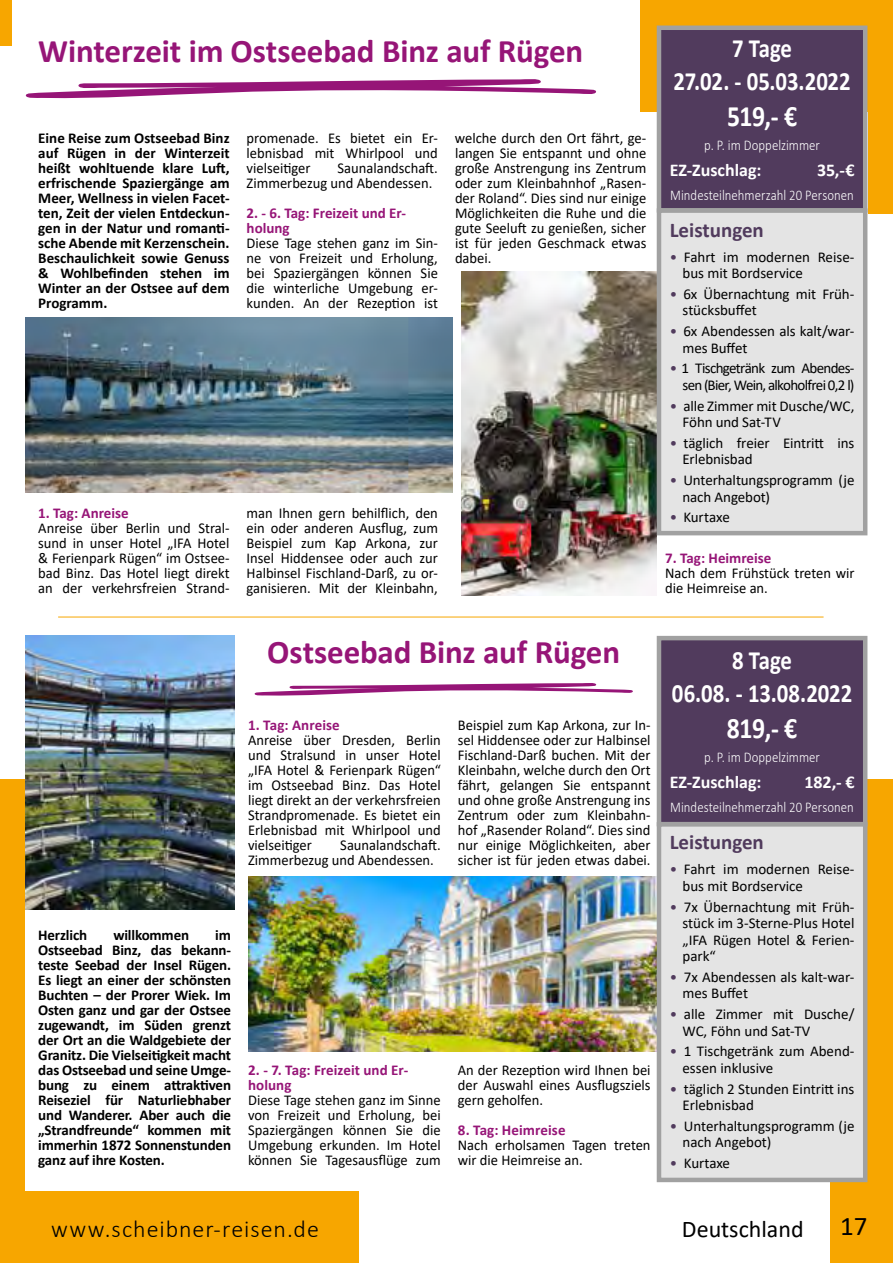
<style>
.page{position:relative;width:893px;height:1263px;background:#fff}
.page>*{position:absolute;margin:0;border:0;box-sizing:border-box;transform-origin:0 0}
.t1{font:700 33px "Calibri";letter-spacing:-.005em;color:#961577}
.t2{font:700 29.7px "Calibri";letter-spacing:-.015em;color:#fff;scale:.86 1}
.t3{font:27px "Calibri";color:#000}
.t4{font:700 26.4px/33px "Calibri";letter-spacing:-.005em;color:#fff;text-align:center;scale:.86 1}
.t5{font:300 24px "Calibri";letter-spacing:.04em;color:#000}
.t6{font:24px "Calibri";color:#000}
.t7{font:700 21px "Calibri";color:#513b5d}
.t8{font:700 18px "Calibri";color:#fff}
.t9{font:15px/15px "Calibri";color:#000}
.t10{font:700 15px/15px "Calibri";letter-spacing:-.01em;color:#000;text-align:justify}
.t11{font:700 15px/15px "Calibri";color:#961577}
.t12{font:15px/16.5px "Calibri";letter-spacing:-.045em;color:#000;text-align:right}
.t13{font:300 14.85px "Calibri";color:#fff;scale:.86 1}
.s1{color:#513b5d}
</style>
<div class="page">
<div style="left:830px;top:780px;width:63px;height:483px;background:#f7a600"></div>
<div style="left:0;top:780px;width:359px;height:483px;background:#f7a600"></div>
<div style="left:640px;top:0;width:253px;height:214px;background:#f7a600"></div>
<svg style="left:26px;top:79px;width:570px;height:20px"></svg>
<svg style="left:254px;top:683px;width:379px;height:13px"></svg>
<div style="left:13px;top:113px;width:854px;height:495px;background:#fff"></div>
<div style="left:26px;top:700px;width:637px;height:491px;background:#fff"></div>
<img style="left:461px;top:272px;width:196px;height:323px">
<img style="left:26px;top:636px;width:208px;height:273px">
<img style="left:26px;top:318px;width:427px;height:175px">
<img style="left:248px;top:876px;width:409px;height:175px">
<hr style="left:58px;top:617px;width:765px;height:1px;background:#f7a600">
<div style="left:659px;top:28px;width:206px;height:182px;background:#513b5d"></div>
<div style="left:657px;top:26px;width:210px;height:187px;border:4px solid #a1a1a1"></div>
<div style="left:659px;top:211px;width:206px;height:322px;background:#e4e4e4"></div>
<div style="left:657px;top:208px;width:210px;height:327px;border:4px solid #a1a1a1"></div>
<div style="left:659px;top:638px;width:206px;height:186px;background:#513b5d"></div>
<div style="left:657px;top:636px;width:210px;height:190px;border:4px solid #a1a1a1"></div>
<div style="left:659px;top:824px;width:206px;height:356px;background:#e4e4e4"></div>
<div style="left:657px;top:822px;width:210px;height:360px;border:4px solid #a1a1a1"></div>
<img style="left:0;top:0;width:12px;height:46px">
<h1 class="t1" style="left:38px;top:27px;width:547px">Winterzeit im Ostseebad Binz auf Rügen</h1>
<p class="t10" style="left:38px;top:130px;width:193px">Eine Reise zum Ostseebad Binz auf Rügen in der Winterzeit heißt wohltuende klare Luft, erfrischende Spaziergänge am Meer, Wellness in vielen Facet&shy;ten, Zeit der vielen Entdeckun&shy;gen in der Natur und romanti&shy;sche Abende mit Kerzenschein.<br>Beschaulichkeit sowie Genuss &amp; Wohlbefinden stehen im Winter an der Ostsee auf dem Programm.</p>
<p class="t9" style="left:247px;top:130px;width:193px;text-align:justify">promenade. Es bietet ein Er&shy;lebnisbad mit Whirlpool und vielseitiger</p>
<p class="t9" style="left:247px;top:160px;width:193px;text-indent:91px">Saunalandschaft.<br>Zimmerbezug und Abendessen.</p>
<p class="t11" style="left:247px;top:205px;width:161px">2. - 6. Tag: Freizeit und Er&shy;holung</p>
<p class="t9" style="left:247px;top:235px;width:193px;text-align:justify">Diese Tage stehen ganz im Sin&shy;ne von Freizeit und Erholung, bei Spaziergängen können Sie die winterliche Umgebung er&shy;kunden. An der Rezeption ist</p>
<p class="t9" style="left:455px;top:130px;width:193px;text-align:justify">welche durch den Ort fährt, ge&shy;langen Sie entspannt und ohne große Anstrengung ins Zentrum oder zum Kleinbahnhof „Rasen&shy;der Roland“. Dies sind nur einige Möglichkeiten die Ruhe und die gute Seeluft zu genießen, sicher ist für jeden Geschmack etwas dabei.</p>
<p class="t11" style="left:38px;top:505px;width:92px">1. Tag: Anreise</p>
<p class="t9" style="left:38px;top:520px;width:193px;text-align:justify">Anreise über Berlin und Stral&shy;sund in unser Hotel „IFA Hotel &amp; Ferienpark Rügen“ im Ostsee&shy;bad Binz. Das Hotel liegt direkt an der verkehrsfreien Strand-</p>
<p class="t9" style="left:247px;top:505px;width:193px;text-align:justify">man Ihnen gern behilflich, den ein oder anderen Ausflug, zum Beispiel zum Kap Arkona, zur Insel Hiddensee oder auch zur Halbinsel Fischland-Darß, zu or&shy;ganisieren. Mit der Kleinbahn,</p>
<h3 class="t4" style="left:674px;top:31px;width:207px">7 Tage<br>27.02. - 05.03.2022</h3>
<h2 class="t2" style="left:727px;top:95px;width:83px">519,- €</h2>
<p class="t13" style="left:704px;top:136px;width:136px">p. P. im Doppelzimmer</p>
<p class="t8" style="left:670px;top:157px;width:93px">EZ-Zuschlag:</p>
<p class="t8" style="left:817px;top:157px;width:39px">35,-€</p>
<p class="t13" style="left:670px;top:185px;width:215px">Mindesteilnehmerzahl 20 Personen</p>
<h3 class="t7" style="left:670px;top:215px;width:96px">Leistungen</h3>
<p class="t9" style="left:682px;top:248px;width:173px;line-height:16.5px;text-indent:-13px"><span class="s1">•</span> Fahrt im modernen Reise&shy;bus mit Bordservice</p>
<p class="t9" style="left:682px;top:285px;width:173px;line-height:16.5px;text-indent:-13px"><span class="s1">•</span> 6x Übernachtung mit Früh&shy;stücksbuffet</p>
<p class="t9" style="left:682px;top:322px;width:173px;line-height:16.5px;text-indent:-13px"><span class="s1">•</span> 6x Abendessen als kalt/war&shy;mes Buffet</p>
<p class="t12" style="left:670px;top:360px;width:186px"><span class="s1">•</span> 1 Tischgetränk zum Abendes&shy;sen (Bier, Wein, alkoholfrei 0,2 l)</p>
<p class="t9" style="left:682px;top:397px;width:173px;line-height:16.5px;text-indent:-13px"><span class="s1">•</span> alle Zimmer mit Dusche/WC,<br>Föhn und Sat-TV</p>
<p class="t9" style="left:682px;top:434px;width:173px;line-height:16.5px;text-indent:-13px"><span class="s1">•</span> täglich freier Eintritt ins<br>Erlebnisbad</p>
<p class="t9" style="left:682px;top:471px;width:173px;line-height:16.5px;text-indent:-13px"><span class="s1">•</span> Unterhaltungsprogramm (je nach Angebot)</p>
<p class="t9" style="left:670px;top:509px;width:62px"><span class="s1">•</span> Kurtaxe</p>
<p class="t11" style="left:665px;top:550px;width:108px">7. Tag: Heimreise</p>
<p class="t9" style="left:665px;top:565px;width:191px">Nach dem Frühstück treten wir die Heimreise an.</p>
<h1 class="t1" style="left:267px;top:629px;width:354px">Ostseebad Binz auf Rügen</h1>
<p class="t11" style="left:248px;top:718px;width:93px">1. Tag: Anreise</p>
<p class="t9" style="left:248px;top:732px;width:194px;text-align:justify">Anreise über Dresden, Berlin und Stralsund in unser Hotel „IFA Hotel &amp; Ferienpark Rügen“ im Ostseebad Binz. Das Hotel liegt direkt an der verkehrsfreien Strandpromenade. Es bietet ein Erlebnisbad mit Whirlpool und vielseitiger</p>
<p class="t9" style="left:248px;top:837px;width:194px;text-indent:92px">Saunalandschaft.<br>Zimmerbezug und Abendessen.</p>
<p class="t9" style="left:458px;top:717px;width:194px;text-align:justify">Beispiel zum Kap Arkona, zur In&shy;sel Hiddensee oder zur Halbinsel Fischland-Darß buchen. Mit der Kleinbahn, welche durch den Ort fährt, gelangen Sie entspannt und ohne große Anstrengung ins Zentrum oder zum Kleinbahn&shy;hof „Rasender Roland“. Dies sind nur einige Möglichkeiten, aber sicher ist für jeden etwas dabei.</p>
<p class="t10" style="left:38px;top:928px;width:50px">Herzlich</p>
<p class="t10" style="left:113px;top:928px;width:77px">willkommen</p>
<p class="t10" style="left:38px;top:928px;width:194px;text-indent:177px">im Ostseebad Binz, das bekann&shy;teste Seebad der Insel Rügen.<br>Es liegt an einer der schönsten Buchten – der Prorer Wiek. Im Osten ganz und gar der Ostsee zugewandt, im Süden grenzt der Ort an die Waldgebiete der Granitz. Die Vielseitigkeit macht das Ostseebad und seine Umge&shy;bung zu einem attraktiven Reiseziel für Naturliebhaber und Wanderer. Aber auch die „Strandfreunde“ kommen mit immerhin 1872 Sonnenstunden ganz auf ihre Kosten.</p>
<p class="t11" style="left:248px;top:1063px;width:162px">2. - 7. Tag: Freizeit und Er&shy;holung</p>
<p class="t9" style="left:248px;top:1092px;width:194px;text-align:justify">Diese Tage stehen ganz im Sinne von Freizeit und Erholung, bei Spaziergängen können Sie die Umgebung erkunden. Im Hotel können Sie Tagesausflüge zum</p>
<p class="t9" style="left:458px;top:1062px;width:194px;text-align:justify">An der Rezeption wird Ihnen bei der Auswahl eines Ausflugsziels gern geholfen.</p>
<p class="t11" style="left:458px;top:1123px;width:109px">8. Tag: Heimreise</p>
<p class="t9" style="left:458px;top:1137px;width:194px">Nach erholsamen Tagen treten wir die Heimreise an.</p>
<h3 class="t4" style="left:672px;top:643px;width:211px">8 Tage<br>06.08. - 13.08.2022</h3>
<h2 class="t2" style="left:727px;top:707px;width:83px">819,- €</h2>
<p class="t13" style="left:704px;top:748px;width:136px">p. P. im Doppelzimmer</p>
<p class="t8" style="left:670px;top:769px;width:93px">EZ-Zuschlag:</p>
<p class="t8" style="left:804px;top:769px;width:51px">182,- €</p>
<p class="t13" style="left:670px;top:797px;width:215px">Mindesteilnehmerzahl 20 Personen</p>
<h3 class="t7" style="left:670px;top:827px;width:96px">Leistungen</h3>
<p class="t9" style="left:682px;top:861px;width:173px;line-height:16.5px;text-indent:-13px"><span class="s1">•</span> Fahrt im modernen Reise&shy;bus mit Bordservice</p>
<p class="t9" style="left:682px;top:898px;width:173px;line-height:16.5px;text-align:justify;text-indent:-13px"><span class="s1">•</span> 7x Übernachtung mit Früh&shy;stück im 3-Sterne-Plus Hotel „IFA Rügen Hotel &amp; Ferien&shy;park“</p>
<p class="t9" style="left:682px;top:968px;width:173px;line-height:16.5px;text-indent:-13px"><span class="s1">•</span> 7x Abendessen als kalt-war&shy;mes Buffet</p>
<p class="t9" style="left:682px;top:1005px;width:173px;line-height:16.5px;text-indent:-13px"><span class="s1">•</span> alle Zimmer mit Dusche/<br>WC, Föhn und Sat-TV</p>
<p class="t9" style="left:682px;top:1043px;width:173px;line-height:16.5px;text-indent:-13px"><span class="s1">•</span> 1 Tischgetränk zum Abend&shy;essen inklusive</p>
<p class="t9" style="left:682px;top:1080px;width:173px;line-height:16.5px;text-indent:-13px"><span class="s1">•</span> täglich 2 Stunden Eintritt ins<br>Erlebnisbad</p>
<p class="t9" style="left:682px;top:1117px;width:173px;line-height:16.5px;text-indent:-13px"><span class="s1">•</span> Unterhaltungsprogramm (je nach Angebot)</p>
<p class="t9" style="left:670px;top:1155px;width:62px"><span class="s1">•</span> Kurtaxe</p>
<h3 class="t5" style="left:51px;top:1214px;width:269px">www.scheibner-reisen.de</h3>
<h3 class="t3" style="left:840px;top:1207px;width:29px">17</h3>
<h3 class="t6" style="left:682px;top:1213px;width:123px">Deutschland</h3>
</div>
